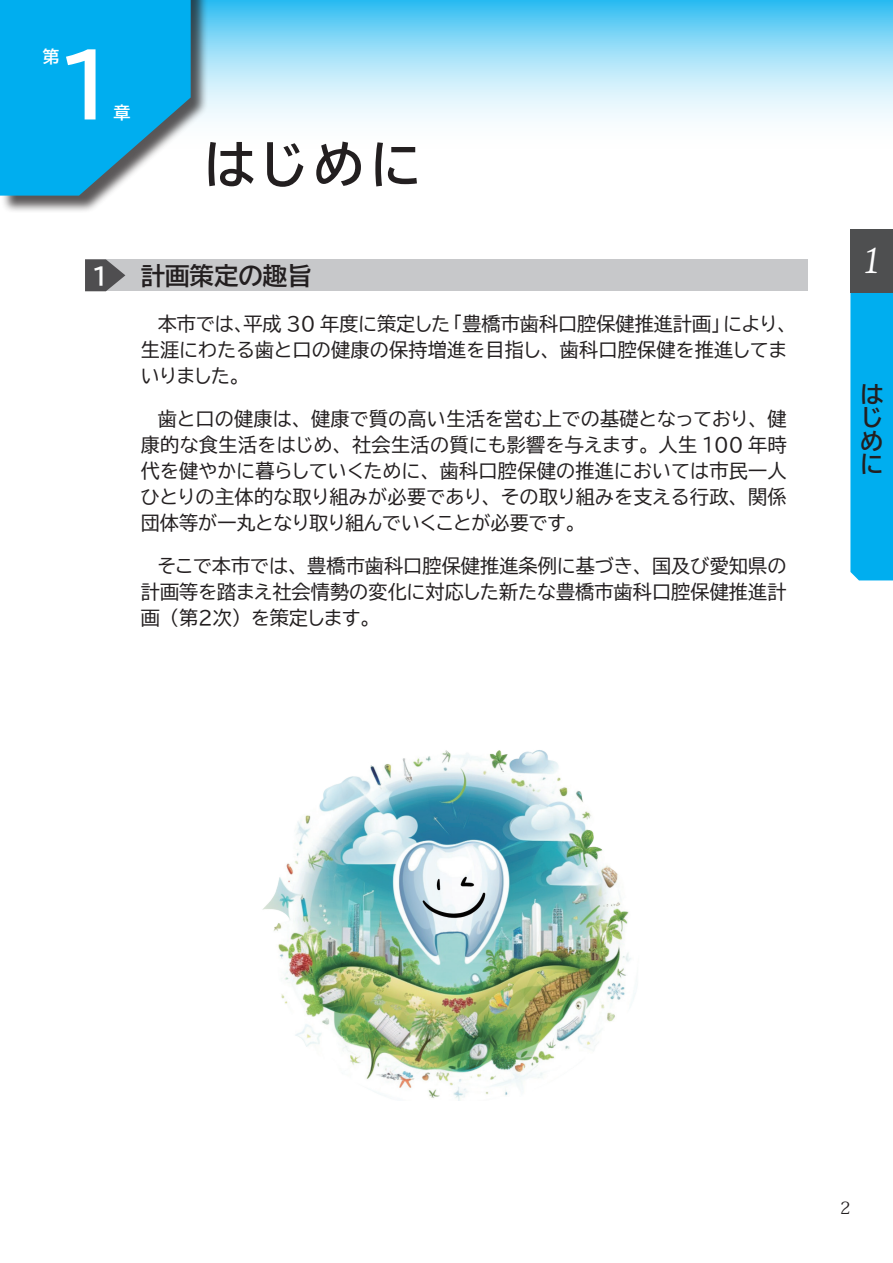
<style>
.page{position:relative;width:893px;height:1263px;background:#fff}
.page>*{position:absolute;margin:0;border:0;box-sizing:border-box;transform-origin:0 0}
.t1{font:85.05px "BIZ UDP Gothic Bold";color:#fff}
.t2{font:51px "BIZ UDP Gothic Bold";color:#231f20}
.t3{font:italic 36.15px "Ten Mincho Text";color:#fff}
.t4{font:700 24.45px "BIZUDP Gothic";color:#231f20}
.t5{font:23.4px/23.4px "BIZ UDP Gothic Bold";color:#231f20;text-align:justify}
.t6{font:23.4px "BIZ UDP Gothic Bold";color:#fff}
.t7{font:19.2px/26.1px "BIZ UDP Gothic";letter-spacing:.005em;color:#231f20;text-align:justify}
.t8{font:16.95px "BIZ UDP Gothic Bold";color:#fff}
.t9{font:16.95px "Koz Min Pr 6 N";color:#231f20}
</style>
<div class="page">
<div style="left:850px;top:293px;width:43px;height:287px;background:#00aeef"></div>
<div style="left:850px;top:229px;width:43px;height:64px;background:#4e4f50"></div>
<svg style="left:208px;top:0;width:685px;height:121px;background:#a3e1f8"></svg>
<div style="left:0;top:0;width:208px;height:213px;background:#231f20;opacity:.75"></div>
<svg style="left:0;top:0;width:191px;height:196px;background:#1db1e8"></svg>
<div style="left:85px;top:259px;width:723px;height:32px;background:#c7c8ca"></div>
<svg style="left:85px;top:259px;width:40px;height:32px"></svg>
<img style="left:262px;top:750px;width:375px;height:350px">
<p class="t8" style="left:43px;top:48px;width:19px">第</p>
<h1 class="t1" style="left:60px;top:43px;width:55px">１</h1>
<p class="t8" style="left:113px;top:104px;width:19px">章</p>
<h2 class="t2" style="left:204px;top:139px;width:219px">はじめに</h2>
<p class="t6" style="left:93px;top:264px;width:16px">１</p>
<p class="t4" style="left:141px;top:263px;width:209px">計画策定の趣旨<sup>　　　　</sup></p>
<p class="t7" style="left:141px;top:310px;width:649px;text-indent:17px">本市では、平成 30 年度に策定した「豊橋市歯科口腔保健推進計画」により、生涯にわたる歯と口の健康の保持増進を目指し、歯科口腔保健を推進してまいりました。</p>
<p class="t7" style="left:141px;top:406px;width:647px;text-indent:17px">歯と口の健康は、健康で質の高い生活を営む上での基礎となっており、健康的な食生活をはじめ、社会生活の質にも影響を与えます。人生 100 年時代を健やかに暮らしていくために、歯科口腔保健の推進においては市民一人ひとりの主体的な取り組みが必要であり、その取り組みを支える行政、関係団体等が一丸となり取り組んでいくことが必要です。</p>
<p class="t7" style="left:141px;top:553px;width:647px;text-indent:17px">そこで本市では、豊橋市歯科口腔保健推進条例に基づき、国及び愛知県の計画等を踏まえ社会情勢の変化に対応した新たな豊橋市歯科口腔保健推進計画（第２次）を策定します。</p>
<h3 class="t3" style="left:864px;top:239px;width:17px">1</h3>
<p class="t5" style="left:860px;top:382px;width:24px">はじめに</p>
<p class="t9" style="left:840px;top:1198px;width:12px">2</p>
</div>
